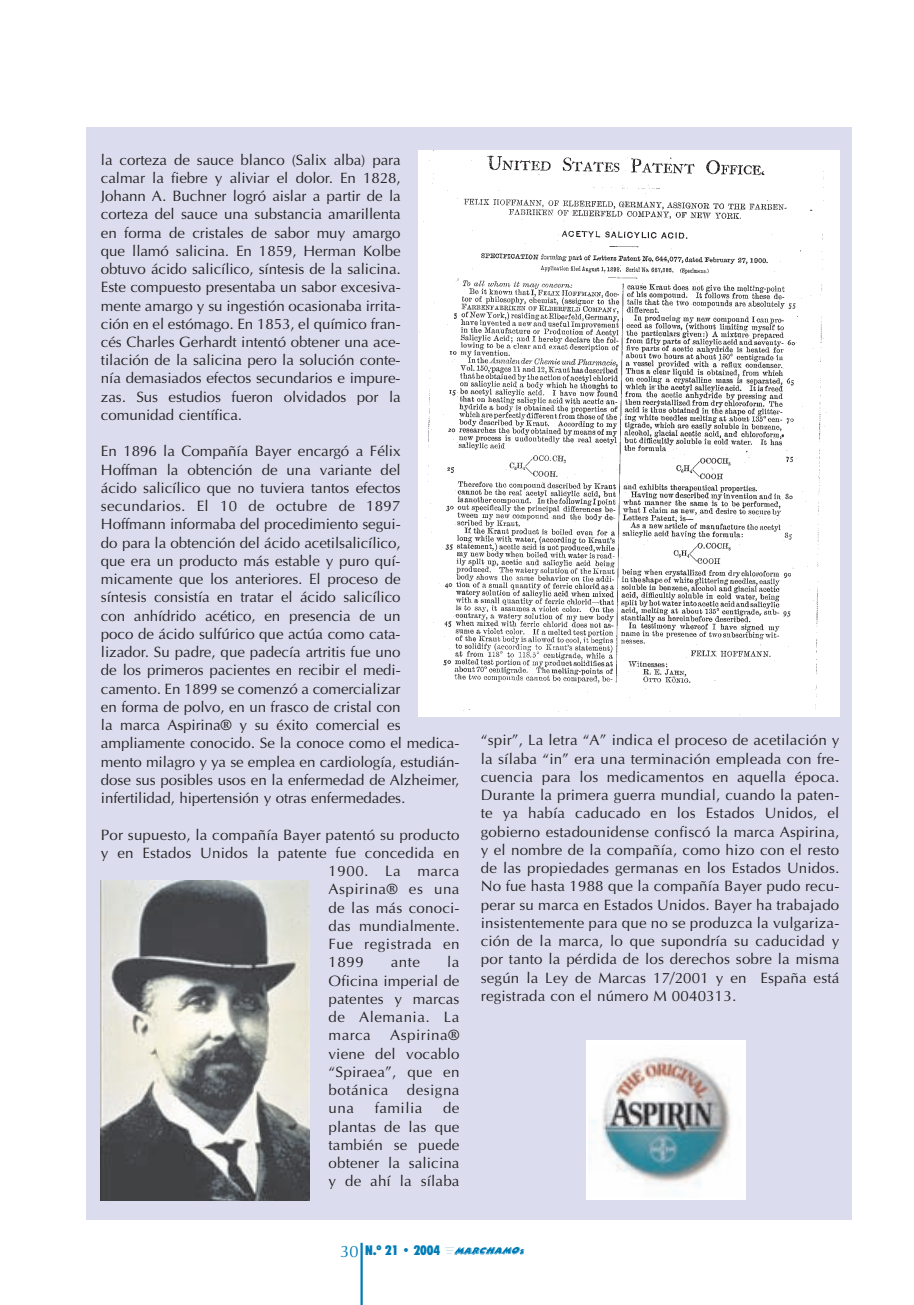
<style>
.page{position:relative;width:914px;height:1305px;background:#fff}
.page>*{position:absolute;margin:0;border:0;box-sizing:border-box;transform-origin:0 0}
.t1{font:15px/18.3px "Optima";letter-spacing:-.005em;color:#231f20;text-align:justify}
.t2{font:15px "Optima";letter-spacing:.03em;color:#231f20}
.t3{font:15px "Optima";letter-spacing:.035em;color:#231f20}
.t4{font:900 condensed 13.5px "Futura BT";color:#007cb7}
.s1{font-family:"Optima";font-weight:400;font-stretch:normal;font-size:16.5px}
</style>
<div class="page">
<hr style="left:360px;top:1243px;width:3px;height:62px;background:#007cb7">
<img style="left:445px;top:1247px;width:80px;height:8px">
<div style="left:86px;top:127px;width:766px;height:1093px;background:#dbddee"></div>
<img style="left:419px;top:150px;width:420px;height:566px">
<img style="left:100px;top:881px;width:210px;height:319px">
<div style="left:586px;top:1041px;width:159px;height:159px;background:#fff"></div>
<img style="left:591px;top:1057px;width:140px;height:129px">
<p class="t1" style="left:101px;top:152px;width:301px">la corteza de sauce blanco (Salix alba) para calmar la fiebre y aliviar el dolor. En 1828, Johann A. Buchner logró aislar a partir de la corteza del sauce una substancia amarillenta en forma de cristales de sabor muy amargo que llamó salicina. En 1859, Herman Kolbe obtuvo ácido salicílico, síntesis de la salicina.<br>Este compuesto presentaba un sabor excesiva&shy;mente amargo y su ingestión ocasionaba irrita&shy;ción en el estómago. En 1853, el químico fran&shy;cés Charles Gerhardt intentó obtener una ace&shy;tilación de la salicina pero la solución conte&shy;nía demasiados efectos secundarios e impure&shy;zas. Sus estudios fueron olvidados por la comunidad científica.</p>
<p class="t1" style="left:101px;top:444px;width:360px;text-align:left">En 1896 la Compañía Bayer encargó a Félix Hoffman la obtención de una variante del<br>ácido salicílico que no tuviera tantos efectos secundarios. El 10 de octubre de 1897<br>Hoffmann informaba del procedimiento segui-<br>do para la obtención del ácido acetilsalicílico,<br>que era un producto más estable y puro quí&shy;micamente que los anteriores. El proceso de<br>síntesis consistía en tratar el ácido salicílico<br>con anhídrido acético, en presencia de un<br>poco de ácido sulfúrico que actúa como cata-<br>lizador. Su padre, que padecía artritis fue uno<br>de los primeros pacientes en recibir el medi&shy;camento. En 1899 se comenzó a comercializar<br>en forma de polvo, en un frasco de cristal con<br>la marca Aspirina® y su éxito comercial es ampliamente conocido. Se la conoce como el medica&shy;mento milagro y ya se emplea en cardiología, estudián&shy;dose sus posibles usos en la enfermedad de Alzheimer, infertilidad, hipertensión y otras enfermedades.</p>
<p class="t1" style="left:101px;top:827px;width:360px">Por supuesto, la compañía Bayer patentó su producto</p>
<p class="t1" style="left:101px;top:845px;width:360px">y en Estados Unidos la patente fue concedida en</p>
<p class="t3" style="left:328px;top:865px;width:132px">1900. La marca</p>
<p class="t2" style="left:328px;top:883px;width:132px">Aspirina® es una</p>
<p class="t1" style="left:328px;top:900px;width:132px">de las más conoci-</p>
<p class="t1" style="left:328px;top:918px;width:132px">das mundialmente.</p>
<p class="t2" style="left:328px;top:938px;width:132px">Fue registrada en</p>
<p class="t1" style="left:328px;top:955px;width:37px">1899</p>
<p class="t1" style="left:391px;top:955px;width:31px">ante</p>
<p class="t1" style="left:328px;top:955px;width:132px;text-indent:119px">la Oficina imperial de patentes y marcas de Alemania. La marca</p>
<p class="t1" style="left:328px;top:1028px;width:132px;text-indent:62px">Aspirina® viene del vocablo “Spiraea”, que en botánica designa una</p>
<p class="t3" style="left:374px;top:1102px;width:49px">familia</p>
<p class="t1" style="left:328px;top:1101px;width:132px;text-indent:114px">de plantas de las que también se puede obtener la salicina y de ahí la sílaba</p>
<p class="t1" style="left:481px;top:733px;width:360px">“spir”, La letra “A” indica el proceso de acetilación y la sílaba “in” era una terminación empleada con fre&shy;cuencia para los medicamentos en aquella época.<br>Durante la primera guerra mundial, cuando la paten&shy;te ya había caducado en los Estados Unidos, el gobierno estadounidense confiscó la marca Aspirina‚ y el nombre de la compañía, como hizo con el resto de las propiedades germanas en los Estados Unidos.<br>No fue hasta 1988 que la compañía Bayer pudo recu&shy;perar su marca en Estados Unidos. Bayer ha trabajado insistentemente para que no se produzca la vulgariza&shy;ción de la marca, lo que supondría su caducidad y por tanto la pérdida de los derechos sobre la misma según la Ley de Marcas 17/2001 y en España está registrada con el número M 0040313.</p>
<p class="t4" style="left:340px;top:1244px;width:101px"><span class="s1">30</span> N.º 21 • 2004</p>
</div>
